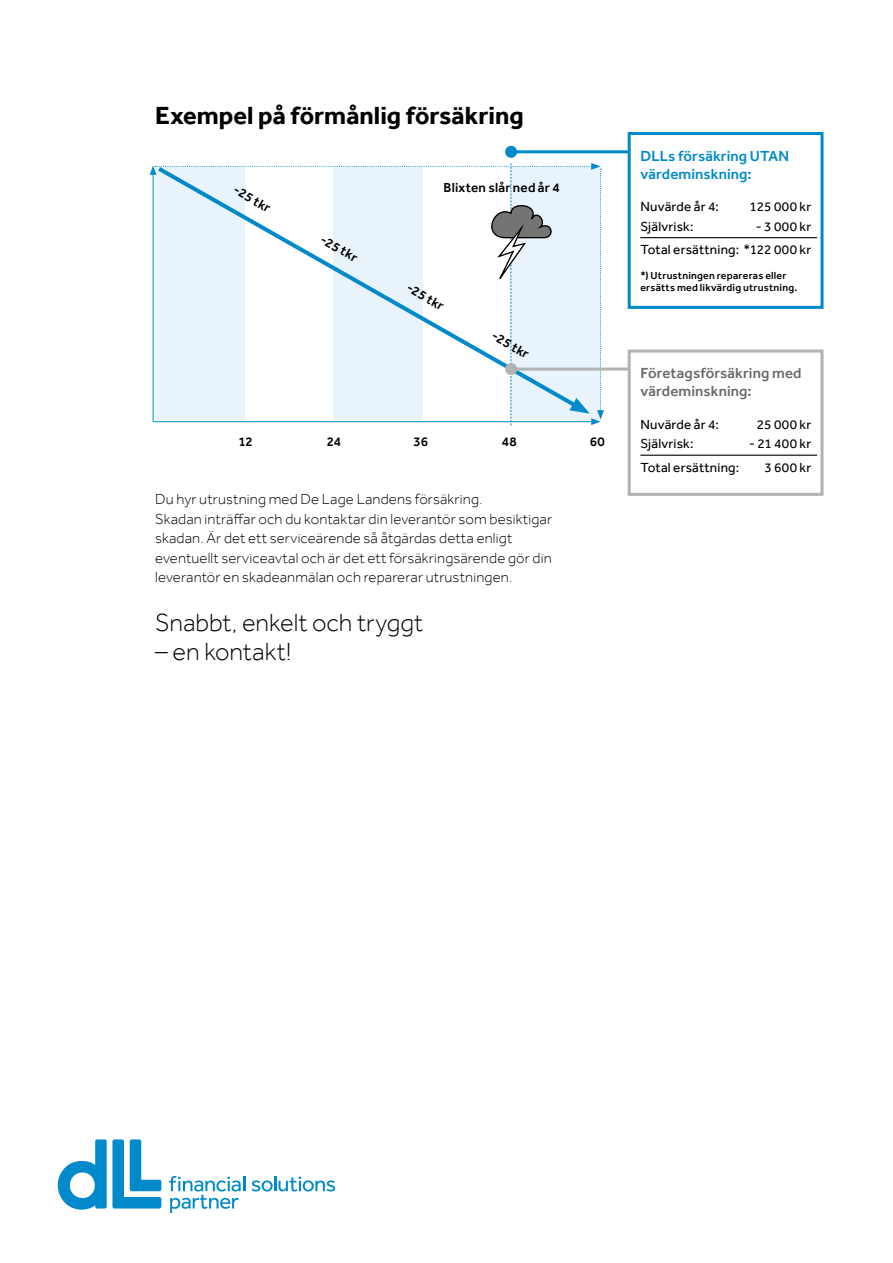
<style>
.page{position:relative;width:893px;height:1263px;background:#fff}
.page>*{position:absolute;margin:0;border:0;box-sizing:border-box;transform-origin:0 0}
.t1{font:300 25.5px "Effra";color:#000}
.t2{font:700 25.5px "Effra";color:#000}
.t3{font:300 15px/19.5px "Effra";letter-spacing:.01em;color:#000}
.t4{font:500 15px/18px "Effra";letter-spacing:.01em;color:#6a6a69}
.t5{font:500 15px/18px "Effra";letter-spacing:.01em;color:#008acb}
.t6{font:13.5px/23.7px "Effra";letter-spacing:.015em;color:#000;text-align:right}
.t7{font:500 13.5px "Effra";letter-spacing:.015em;color:#000}
.t8{font:500 10.5px/12px "Effra";letter-spacing:.02em;color:#000}
</style>
<div class="page">
<svg style="left:58px;top:1139px;width:103px;height:70px"></svg>
<svg style="left:252px;top:1176px;width:83px;height:15px"></svg>
<svg style="left:169px;top:1176px;width:76px;height:37px"></svg>
<svg style="left:150px;top:163px;width:454px;height:262px"></svg>
<hr style="left:511px;top:368px;width:119px;height:3px;background:#b1b2b3">
<div style="left:505px;top:363px;width:12px;height:12px;background:#b1b2b3;border-radius:50%"></div>
<hr style="left:511px;top:150px;width:119px;height:3px;background:#008acb">
<div style="left:505px;top:146px;width:12px;height:12px;background:#008acb;border-radius:50%"></div>
<div style="left:628px;top:132px;width:195px;height:177px;border:3px solid #008acb"></div>
<div style="left:628px;top:350px;width:195px;height:146px;border:3px solid #b1b2b3"></div>
<hr style="left:640px;top:237px;width:177px;height:1px;background:#000">
<hr style="left:640px;top:455px;width:177px;height:1px;background:#000">
<h1 class="t2" style="left:155px;top:100px;width:370px">Exempel på förmånlig försäkring</h1>
<p class="t7" style="left:239px;top:181px;width:42px;rotate:30deg">-25 tkr</p>
<p class="t7" style="left:326px;top:231px;width:42px;rotate:30deg">-25 tkr</p>
<p class="t7" style="left:444px;top:180px;width:118px">Blixten slår ned år 4</p>
<p class="t7" style="left:412px;top:280px;width:42px;rotate:30deg">-25 tkr</p>
<p class="t7" style="left:497px;top:327px;width:42px;rotate:30deg">-25 tkr</p>
<p class="t7" style="left:238px;top:433px;width:16px">12</p>
<p class="t7" style="left:327px;top:433px;width:16px">24</p>
<p class="t7" style="left:414px;top:433px;width:16px">36</p>
<p class="t7" style="left:502px;top:433px;width:16px">48</p>
<p class="t7" style="left:590px;top:433px;width:17px">60</p>
<p class="t3" style="left:155px;top:489px;width:398px">Du hyr utrustning med De Lage Landens försäkring.<br>Skadan inträffar och du kontaktar din leverantör som besiktigar skadan. Är det ett serviceärende så åtgärdas detta enligt eventuellt serviceavtal och är det ett försäkringsärende gör din leverantör en skadeanmälan och reparerar utrustningen.</p>
<h1 class="t1" style="left:155px;top:608px;width:270px">Snabbt, enkelt och tryggt</h1>
<h1 class="t1" style="left:155px;top:637px;width:138px">– en kontakt!</h1>
<p class="t5" style="left:640px;top:147px;width:150px">DLLs försäkring UTAN värdeminskning:</p>
<p class="t6" style="left:640px;top:195px;width:80px">Nuvärde år 4:</p>
<p class="t6" style="left:750px;top:195px;width:63px">125 000 kr</p>
<p class="t6" style="left:640px;top:214px;width:55px">Självrisk:</p>
<p class="t6" style="left:640px;top:214px;width:172px">- 3 000 kr<br>Total ersättning: *122 000 kr</p>
<p class="t8" style="left:640px;top:270px;width:158px">*) Utrustningen repareras eller ersätts med likvärdig utrustning.</p>
<p class="t4" style="left:640px;top:364px;width:163px">Företagsförsäkring med värdeminskning:</p>
<p class="t6" style="left:640px;top:412px;width:80px">Nuvärde år 4:</p>
<p class="t6" style="left:757px;top:412px;width:56px">25 000 kr</p>
<p class="t6" style="left:640px;top:432px;width:55px">Självrisk:</p>
<p class="t6" style="left:749px;top:432px;width:64px">- 21 400 kr</p>
<p class="t6" style="left:640px;top:455px;width:100px">Total ersättning:</p>
<p class="t6" style="left:764px;top:455px;width:48px">3 600 kr</p>
</div>
